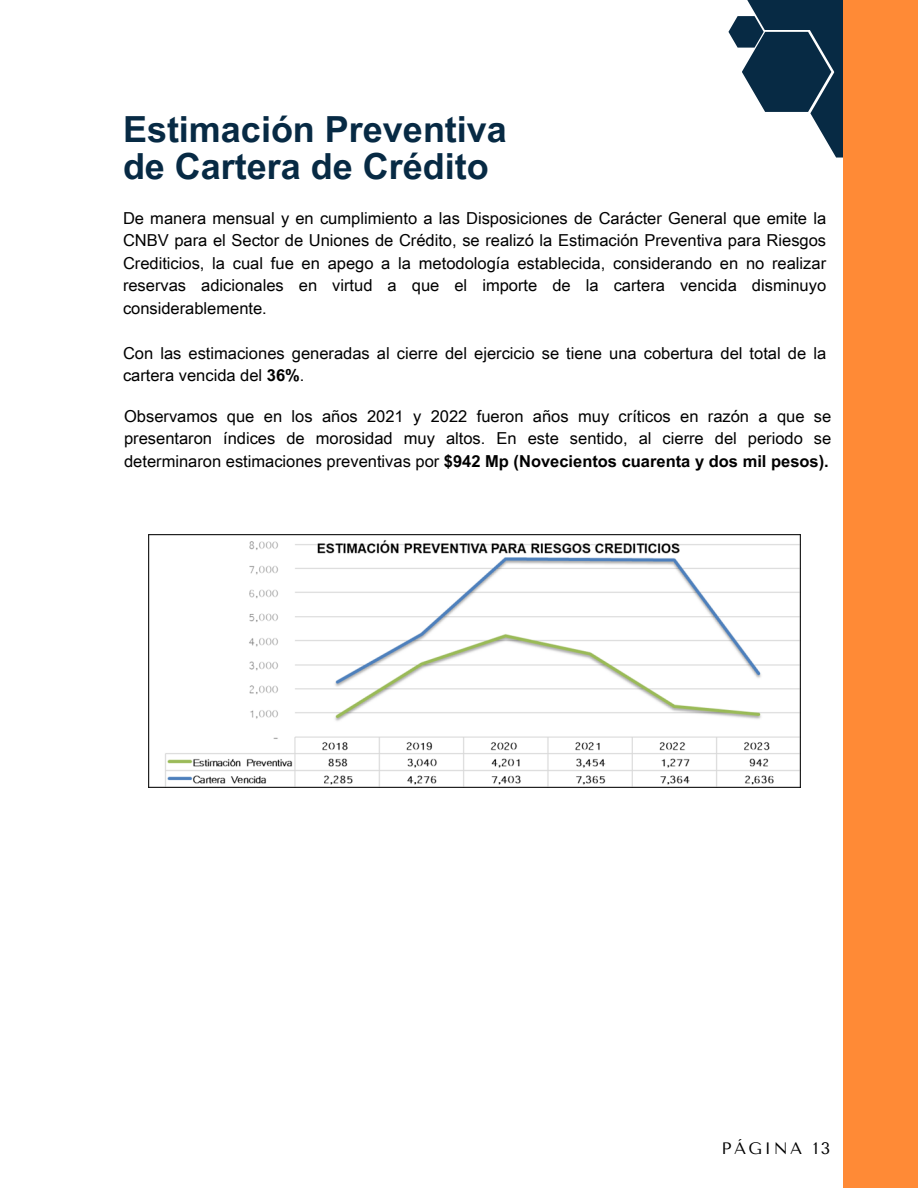
<style>
.page{position:relative;width:918px;height:1188px;background:#fff}
.page>*{position:absolute;margin:0;border:0;box-sizing:border-box;transform-origin:0 0}
.t1{font:700 36px/37.2px "Arial Unicode MS";color:#072a44}
.t2{font:16.5px/22.5px "Arial Unicode MS";color:#000;text-align:justify}
.t3{font:16.5px "Tenor Sans";letter-spacing:.15em;color:#000}
.s1{font-weight:700}
</style>
<div class="page">
<svg style="left:728px;top:16px;width:116px;height:142px"></svg>
<div style="left:739px;top:0;width:107px;height:30px;background:#072a44"></div>
<img style="left:149px;top:535px;width:651px;height:253px">
<div style="left:844px;top:0;width:74px;height:1188px;background:#ff8a36"></div>
<p class="t1" style="left:123px;top:109px;width:385px">Estimación Preventiva de Cartera de Crédito</p>
<h1 class="t2" style="left:123px;top:206px;width:705px">De manera mensual y en cumplimiento a las Disposiciones de Carácter General que emite la CNBV para el Sector de Uniones de Crédito, se realizó la Estimación Preventiva para Riesgos Crediticios, la cual fue en apego a la metodología establecida, considerando en no realizar reservas adicionales en virtud a que el importe de la cartera vencida disminuyo considerablemente.</h1>
<p class="t2" style="left:123px;top:341px;width:705px">Con las estimaciones generadas al cierre del ejercicio se tiene una cobertura del total de la cartera vencida del <span class="s1">36%</span>.</p>
<h2 class="t2" style="left:124px;top:404px;width:709px">Observamos que en los años 2021 y 2022 fueron años muy críticos en razón a que se presentaron índices de morosidad muy altos. En este sentido, al cierre del periodo se determinaron estimaciones preventivas por <span class="s1">$942 Mp (Novecientos cuarenta y dos mil pesos).</span></h2>
<p class="t3" style="left:721px;top:1138px;width:110px">PÁGINA 13</p>
</div>
